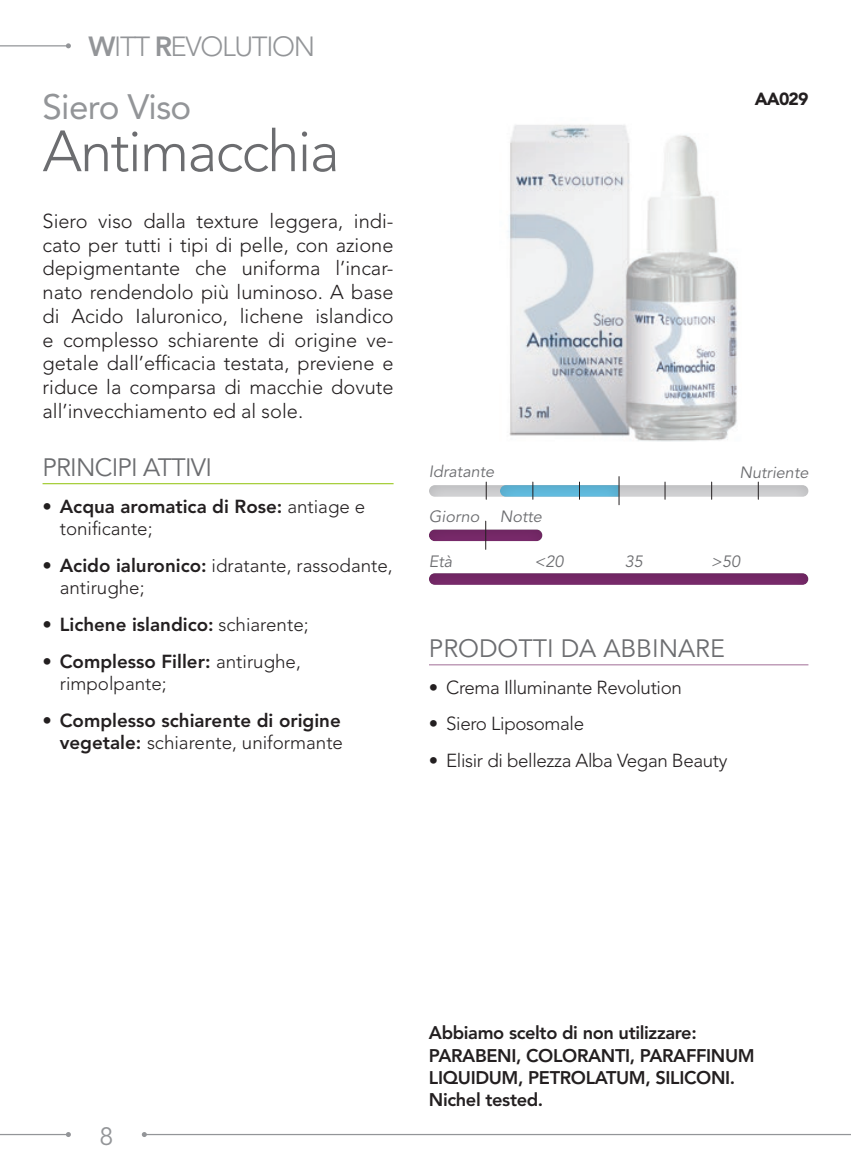
<style>
.page{position:relative;width:851px;height:1170px;background:#fff}
.page>*{position:absolute;margin:0;border:0;box-sizing:border-box;transform-origin:0 0}
.t1{font:300 57.5px "Avenir LT Std";letter-spacing:-.03em;color:#6c6d70}
.t2{font:35px "Avenir LT Std";letter-spacing:-.02em;color:#939598}
.t3{font:300 27.5px "Avenir LT Std";letter-spacing:-.05em;color:#939598}
.t4{font:25px "Avenir LT Std";color:#6c6d70}
.t5{font:25px "Avenir LT Std";letter-spacing:-.03em;color:#6c6d70}
.t6{font:25px "Avenir LT Std";color:#939598}
.t7{font:300 20px/23.8px "Avenir LT Std";color:#231f20;text-align:justify}
.t8{font:800 18.75px/22.5px "Avenir LT Std";color:#231f20}
.t9{font:300 18.75px/22.5px "Avenir LT Std";color:#231f20}
.t10{font:300 18.75px "Avenir LT Std";letter-spacing:-.02em;color:#231f20}
.t11{font:800 18.25px/22.2px "Avenir LT Std";letter-spacing:-.02em;color:#231f20}
.t12{font:900 17.5px "Avenir LT Std";letter-spacing:-.05em;color:#231f20}
.t13{font:italic 16.25px "Avenir LT Std";color:#6c6d70}
.s1{font-weight:800}
.s2{font-weight:300}
</style>
<div class="page">
<hr style="left:144px;top:1133px;width:706px;height:1px;background:#939598">
<svg style="left:142px;top:1132px;width:5px;height:4px"></svg>
<hr style="left:0;top:1133px;width:68px;height:1px;background:#939598">
<svg style="left:66px;top:1132px;width:5px;height:4px"></svg>
<hr style="left:0;top:45px;width:68px;height:1px;background:#939598">
<svg style="left:66px;top:43px;width:5px;height:5px"></svg>
<div style="left:427px;top:526px;width:118px;height:15px;background:#231f20;opacity:.25"></div>
<div style="left:426px;top:482px;width:385px;height:15px;background:#231f20;opacity:.25"></div>
<div style="left:426px;top:570px;width:385px;height:15px;background:#231f20;opacity:.25"></div>
<div style="left:497px;top:482px;width:125px;height:15px;background:#231f20;opacity:.25"></div>
<svg style="left:664px;top:482px;width:1px;height:17px"></svg>
<svg style="left:485px;top:482px;width:1px;height:17px"></svg>
<svg style="left:711px;top:482px;width:1px;height:17px"></svg>
<svg style="left:757px;top:482px;width:1px;height:17px"></svg>
<svg style="left:500px;top:476px;width:119px;height:28px"></svg>
<hr style="left:43px;top:483px;width:350px;height:1px;background:#a6ce39">
<hr style="left:429px;top:664px;width:379px;height:1px;background:#b48aac">
<svg style="left:485px;top:521px;width:1px;height:28px"></svg>
<img style="left:508px;top:124px;width:229px;height:318px">
<h3 class="t3" style="left:89px;top:31px;width:228px"><span class="s1">W</span>ITT <span class="s1">R</span>EVOLUTION</h3>
<h2 class="t2" style="left:43px;top:86px;width:150px">Siero Viso</h2>
<h1 class="t1" style="left:43px;top:117px;width:298px">Antimacchia</h1>
<p class="t7" style="left:43px;top:209px;width:352px">Siero viso dalla texture leggera, indi&shy;cato per tutti i tipi di pelle, con azione depigmentante che uniforma l’incar&shy;nato rendendolo più luminoso. A base di Acido Ialuronico, lichene islandico e complesso schiarente di origine ve&shy;getale dall’efficacia testata, previene e riduce la comparsa di macchie dovute all’invecchiamento ed al sole.</p>
<p class="t5" style="left:43px;top:453px;width:171px">PRINCIPI ATTIVI</p>
<p class="t8" style="left:60px;top:495px;width:307px;text-indent:-17px">• Acqua aromatica di Rose: <span class="s2">antiage e tonificante;</span></p>
<p class="t9" style="left:60px;top:554px;width:334px;text-indent:-17px"><span class="s1">• Acido ialuronico:</span> idratante, rassodante, antirughe;</p>
<p class="t8" style="left:43px;top:613px;width:267px">• Lichene islandico: <span class="s2">schiarente;</span></p>
<p class="t9" style="left:60px;top:650px;width:242px;text-indent:-17px"><span class="s1">• Complesso Filler:</span> antirughe, rimpolpante;</p>
<p class="t8" style="left:43px;top:709px;width:302px;text-align:right">• Complesso schiarente di origine vegetale: <span class="s2">schiarente, uniformante</span></p>
<p class="t13" style="left:429px;top:462px;width:67px">Idratante</p>
<p class="t13" style="left:429px;top:506px;width:114px">Giorno Notte</p>
<p class="t12" style="left:754px;top:89px;width:55px">AA029</p>
<p class="t13" style="left:739px;top:463px;width:70px">Nutriente</p>
<p class="t13" style="left:429px;top:552px;width:25px">Età</p>
<p class="t13" style="left:534px;top:552px;width:30px">&lt;20</p>
<p class="t13" style="left:624px;top:552px;width:20px">35</p>
<p class="t13" style="left:711px;top:552px;width:30px">&gt;50</p>
<p class="t4" style="left:429px;top:634px;width:297px">PRODOTTI DA ABBINARE</p>
<p class="t10" style="left:429px;top:676px;width:254px">• Crema Illuminante Revolution</p>
<p class="t10" style="left:429px;top:713px;width:157px">• Siero Liposomale</p>
<p class="t10" style="left:429px;top:749px;width:300px">• Elisir di bellezza Alba Vegan Beauty</p>
<p class="t6" style="left:99px;top:1121px;width:15px">8</p>
<p class="t11" style="left:429px;top:1021px;width:327px">Abbiamo scelto di non utilizzare:<br>PARABENI, COLORANTI, PARAFFINUM<br>LIQUIDUM, PETROLATUM, SILICONI.<br>Nichel tested.</p>
</div>
